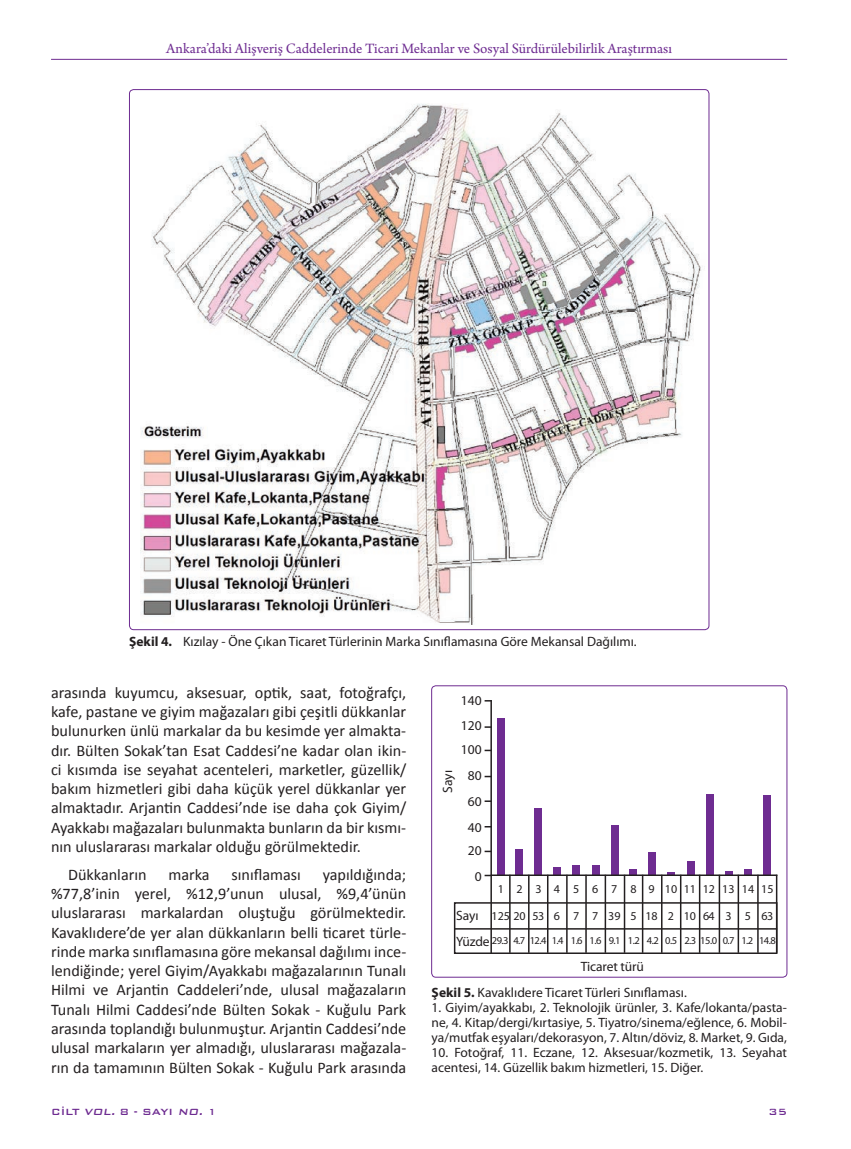
<style>
.page{position:relative;width:851px;height:1149px;background:#fff}
.page>*{position:absolute;margin:0;border:0;box-sizing:border-box;transform-origin:0 0}
.t1{font:16.2px/19.2px "Calibri";color:#231f20;text-align:justify}
.t2{font:15px "Arno Pro";color:#6e2c91}
.t3{font:13.5px/15px "Myriad Pro";color:#231f20;text-align:justify}
.t4{font:12px "Myriad Pro";color:#231f20}
.t5{font:500 12px "Bank Gothic BT";color:#6e2c91}
.t6{font:10.5px "Myriad Pro";letter-spacing:-.05em;color:#231f20}
.s1{font-weight:700}
.s2{font-style:italic}
.s3{font-size:13.5px}
</style>
<div class="page">
<hr style="left:51px;top:59px;width:736px;height:1px;background:#6e2c91">
<img style="left:140px;top:104px;width:561px;height:520px">
<svg style="left:489px;top:700px;width:289px;height:176px"></svg>
<svg style="left:484px;top:749px;width:7px;height:2px"></svg>
<svg style="left:484px;top:775px;width:7px;height:2px"></svg>
<svg style="left:484px;top:874px;width:6px;height:2px"></svg>
<hr style="left:490px;top:874px;width:2px;height:79px;background:#231f20">
<hr style="left:509px;top:874px;width:1px;height:78px;background:#231f20">
<hr style="left:528px;top:874px;width:1px;height:78px;background:#231f20">
<hr style="left:547px;top:874px;width:1px;height:78px;background:#231f20">
<hr style="left:566px;top:874px;width:1px;height:78px;background:#231f20">
<hr style="left:585px;top:874px;width:1px;height:78px;background:#231f20">
<hr style="left:604px;top:874px;width:2px;height:78px;background:#231f20">
<hr style="left:623px;top:874px;width:2px;height:78px;background:#231f20">
<hr style="left:641px;top:874px;width:2px;height:78px;background:#231f20">
<hr style="left:661px;top:874px;width:1px;height:78px;background:#231f20">
<hr style="left:679px;top:874px;width:2px;height:78px;background:#231f20">
<hr style="left:698px;top:874px;width:2px;height:78px;background:#231f20">
<hr style="left:718px;top:874px;width:2px;height:78px;background:#231f20">
<hr style="left:737px;top:874px;width:2px;height:78px;background:#231f20">
<hr style="left:757px;top:874px;width:1px;height:78px;background:#231f20">
<hr style="left:775px;top:874px;width:2px;height:78px;background:#231f20">
<hr style="left:454px;top:927px;width:323px;height:2px;background:#231f20">
<div style="left:454px;top:901px;width:323px;height:52px;border:2px solid #231f20"></div>
<div style="left:431px;top:685px;width:356px;height:292px;border:1px solid #6e2c91;border-radius:4px"></div>
<p class="t2" style="left:166px;top:40px;width:507px">Ankara’daki Alişveriş Caddelerinde Ticari Mekanlar ve Sosyal Sürdürülebilirlik Araştırması</p>
<p class="t3" style="left:129px;top:634px;width:509px"><span class="s1">Şekil 4.</span> Kızılay - Öne Çıkan Ticaret Türlerinin Marka Sınıflamasına Göre Mekansal Dağılımı.</p>
<p class="t1" style="left:51px;top:682px;width:357px">arasında kuyumcu, aksesuar, optik, saat, fotoğrafçı, kafe, pastane ve giyim mağazaları gibi çeşitli dükkanlar bulunurken ünlü markalar da bu kesimde yer almakta&shy;dır. Bülten Sokak’tan Esat Caddesi’ne kadar olan ikin&shy;ci kısımda ise seyahat acenteleri, marketler, güzellik/ bakım hizmetleri gibi daha küçük yerel dükkanlar yer almaktadır. Arjantin Caddesi’nde ise daha çok Giyim/ Ayakkabı mağazaları bulunmakta bunların da bir kısmı&shy;nın uluslararası markalar olduğu görülmektedir.</p>
<p class="t1" style="left:68px;top:864px;width:80px">Dükkanların</p>
<p class="t1" style="left:168px;top:864px;width:43px">marka</p>
<p class="t1" style="left:231px;top:864px;width:71px">sınıflaması</p>
<p class="t1" style="left:51px;top:864px;width:357px;text-indent:272px">yapıldığında; %77,8’inin yerel, %12,9’unun ulusal, %9,4’ünün uluslararası markalardan oluştuğu görülmektedir.<br>Kavaklıdere’de yer alan dükkanların belli ticaret türle&shy;rinde marka sınıflamasına göre mekansal dağılımı ince&shy;lendiğinde; yerel Giyim/Ayakkabı mağazalarının Tunalı Hilmi ve Arjantin Caddeleri’nde, ulusal mağazaların Tunalı Hilmi Caddesi’nde Bülten Sokak - Kuğulu Park arasında toplandığı bulunmuştur. Arjantin Caddesi’nde ulusal markaların yer almadığı, uluslararası mağazala&shy;rın da tamamının Bülten Sokak - Kuğulu Park arasında</p>
<p class="t5" style="left:51px;top:1104px;width:167px">CİLT <span class="s2">VOL.</span> 8 - SAYI <span class="s2">NO.</span> 1</p>
<p class="t3" style="left:461px;top:688px;width:22px;line-height:24.6px">140<br>120<br>100</p>
<p class="t3" style="left:440px;top:792px;width:24px;rotate:-90deg">Sayı</p>
<p class="t3" style="left:467px;top:768px;width:15px">80</p>
<p class="t3" style="left:467px;top:788px;width:15px;line-height:26.1px">60<br>40</p>
<p class="t3" style="left:467px;top:838px;width:15px;line-height:25.5px;text-align:center">20<br>0</p>
<p class="t4" style="left:516px;top:881px;width:8px">2</p>
<p class="t4" style="left:535px;top:881px;width:8px">3</p>
<p class="t4" style="left:532px;top:909px;width:13px">53</p>
<p class="t4" style="left:630px;top:881px;width:8px">8</p>
<p class="t4" style="left:630px;top:909px;width:8px">5</p>
<p class="t4" style="left:648px;top:881px;width:8px">9</p>
<p class="t4" style="left:645px;top:909px;width:14px">18</p>
<p class="t4" style="left:664px;top:881px;width:14px">10</p>
<p class="t4" style="left:667px;top:909px;width:8px">2</p>
<p class="t4" style="left:702px;top:881px;width:14px">12</p>
<p class="t4" style="left:703px;top:909px;width:13px">64</p>
<p class="t4" style="left:722px;top:881px;width:14px">13</p>
<p class="t4" style="left:725px;top:909px;width:8px">3</p>
<p class="t4" style="left:592px;top:881px;width:8px">6</p>
<p class="t4" style="left:592px;top:909px;width:8px">7</p>
<p class="t4" style="left:497px;top:881px;width:8px">1</p>
<p class="t4" style="left:491px;top:909px;width:36px">125 20</p>
<p class="t4" style="left:553px;top:881px;width:8px">4</p>
<p class="t4" style="left:553px;top:909px;width:8px">6</p>
<p class="t4" style="left:573px;top:881px;width:8px">5</p>
<p class="t4" style="left:573px;top:909px;width:8px">7</p>
<p class="t4" style="left:611px;top:881px;width:8px">7</p>
<p class="t4" style="left:608px;top:909px;width:14px">39</p>
<p class="t4" style="left:683px;top:881px;width:14px">11</p>
<p class="t4" style="left:683px;top:909px;width:14px">10</p>
<p class="t4" style="left:741px;top:881px;width:14px">14</p>
<p class="t4" style="left:744px;top:909px;width:8px">5</p>
<p class="t4" style="left:761px;top:881px;width:14px">15</p>
<p class="t4" style="left:761px;top:909px;width:13px">63</p>
<p class="t3" style="left:456px;top:908px;width:24px">Sayı</p>
<p class="t6" style="left:456px;top:934px;width:147px"><span class="s3">Yüzde</span> 29.3 4.7 12.4 1.4 1.6 1.6</p>
<p class="t6" style="left:627px;top:934px;width:149px">1.2 4.2 0.5 2.3 15.0 0.7 1.2 14.8</p>
<p class="t6" style="left:608px;top:934px;width:13px">9.1</p>
<p class="t3" style="left:580px;top:958px;width:64px">Ticaret türü</p>
<p class="t3" style="left:431px;top:985px;width:256px"><span class="s1">Şekil 5.</span> Kavaklıdere Ticaret Türleri Sınıflaması.</p>
<p class="t3" style="left:431px;top:1000px;width:357px">1. Giyim/ayakkabı, 2. Teknolojik ürünler, 3. Kafe/lokanta/pasta&shy;ne, 4. Kitap/dergi/kırtasiye, 5. Tiyatro/sinema/eğlence, 6. Mobil&shy;ya/mutfak eşyaları/dekorasyon, 7. Altın/döviz, 8. Market, 9. Gıda,</p>
<p class="t3" style="left:431px;top:1045px;width:357px">10. Fotoğraf, 11. Eczane, 12. Aksesuar/kozmetik, 13. Seyahat acentesi, 14. Güzellik bakım hizmetleri, 15. Diğer.</p>
<p class="t5" style="left:768px;top:1104px;width:20px">35</p>
</div>
